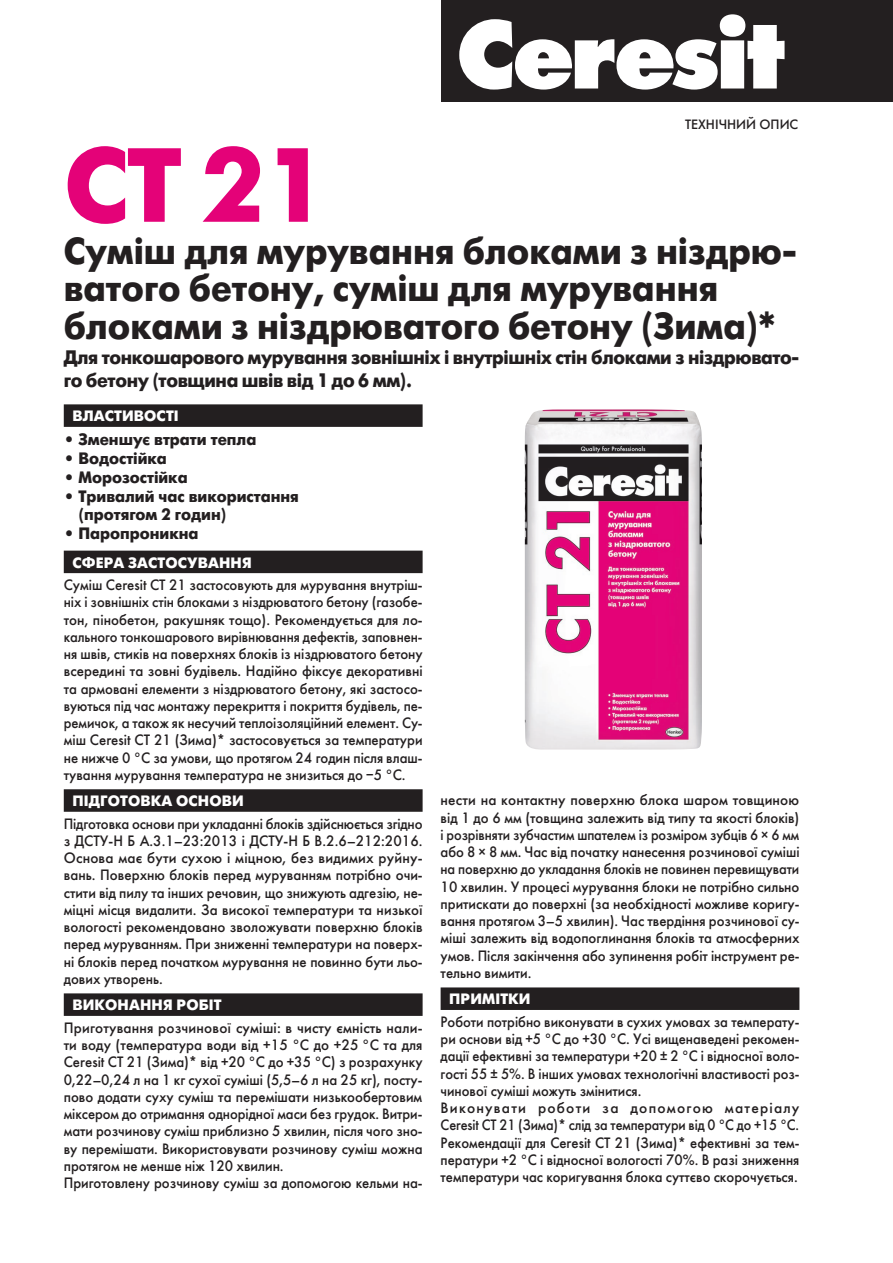
<style>
.page{position:relative;width:893px;height:1263px;background:#fff}
.page>*{position:absolute;margin:0;border:0;box-sizing:border-box;transform-origin:0 0}
.заг1{font:700 105px "Futura Futuris";color:#e40278}
.заг3{font:700 37.5px/37.5px "Futura Futuris";color:#231f20;scale:.94 1}
.заг_текст{font:700 19.5px/22.5px "Futura Futuris";letter-spacing:-.02em;color:#231f20;scale:.94 1}
.Properties{font:700 16.5px/18.8px "Futura Futuris";color:#231f20;scale:.95 1}
.txt{font:15px/17.2px "Futura Futuris";color:#231f20;text-align:justify}
.txt-2{font:15px/17.2px "Futura Futuris";color:#231f20;text-align:justify;scale:.95 1}
.txt-3{font:15px/17.2px "Futura Futuris";color:#231f20;text-align:justify;scale:.94 1}
.t1{font:700 15px "Futura Futuris";letter-spacing:.01em;color:#fff}
.t2{font:13.5px "Futura Futuris";color:#231f20}
</style>
<div class="page">
<div style="left:441px;top:0;width:452px;height:101px;background:#231f20"></div>
<svg style="left:459px;top:14px;width:325px;height:76px"></svg>
<div style="left:64px;top:404px;width:359px;height:23px;background:#231f20"></div>
<div style="left:64px;top:551px;width:359px;height:22px;background:#231f20"></div>
<div style="left:64px;top:789px;width:359px;height:23px;background:#231f20"></div>
<div style="left:64px;top:993px;width:359px;height:23px;background:#231f20"></div>
<div style="left:441px;top:987px;width:358px;height:23px;background:#231f20"></div>
<img style="left:525px;top:409px;width:177px;height:340px">
<p class="t2" style="left:685px;top:116px;width:115px">ТЕХНІЧНИЙ ОПИС</p>
<p class="заг1" style="left:64px;top:123px;width:263px">CT 21</p>
<p class="заг3" style="left:64px;top:233px;width:781px">Суміш для мурування блоками з ніздрю&shy;ватого бетону, суміш для мурування блоками з ніздрюватого бетону (Зима)*</p>
<p class="заг_текст" style="left:64px;top:346px;width:784px">Для тонкошарового мурування зовнішніх і внутрішніх стін блоками з ніздрювато&shy;го бетону (товщина швів від 1 до 6 мм).</p>
<p class="t1" style="left:72px;top:407px;width:108px">ВЛАСТИВОСТІ</p>
<p class="Properties" style="left:64px;top:430px;width:204px">• Зменшує втрати тепла</p>
<p class="Properties" style="left:64px;top:449px;width:110px">• Водостійка</p>
<p class="Properties" style="left:64px;top:468px;width:132px">• Морозостійка</p>
<p class="Properties" style="left:78px;top:487px;width:234px;text-indent:-15px">• Тривалий час використання (протягом 2 годин)</p>
<p class="Properties" style="left:64px;top:524px;width:143px">• Паропроникна</p>
<p class="t1" style="left:72px;top:553px;width:181px">СФЕРА ЗАСТОСУВАННЯ</p>
<p class="txt-2" style="left:64px;top:576px;width:379px">Суміш Ceresit СТ 21 застосовують для мурування внутріш&shy;ніх і зовнішніх стін блоками з ніздрюватого бетону (газобе&shy;тон, пінобетон, ракушняк тощо). Рекомендується для ло&shy;кального тонкошарового вирівнювання дефектів, заповнен&shy;ня швів, стиків на поверхнях блоків із ніздрюватого бетону всередині та зовні будівель. Надійно фіксує декоративні та армовані елементи з ніздрюватого бетону, які застосо&shy;вуються під час монтажу перекриття і покриття будівель, пе&shy;ремичок, а також як несучий теплоізоляційний елемент. Су&shy;міш Ceresit СТ 21 (Зима)* застосовується за температури не нижче 0 °C за умови, що протягом 24 годин після влаш&shy;тування мурування температура не знизиться до −5 °C.</p>
<p class="t1" style="left:72px;top:792px;width:173px">ПІДГОТОВКА ОСНОВИ</p>
<p class="txt-2" style="left:64px;top:815px;width:379px">Підготовка основи при укладанні блоків здійснюється згідно з ДСТУ-Н Б А.3.1–23:2013 і ДСТУ-Н Б В.2.6–212:2016.<br>Основа має бути сухою і міцною, без видимих руйну&shy;вань. Поверхню блоків перед муруванням потрібно очи&shy;стити від пилу та інших речовин, що знижують адгезію, не&shy;міцні місця видалити. За високої температури та низької вологості рекомендовано зволожувати поверхню блоків перед муруванням. При зниженні температури на поверх&shy;ні блоків перед початком мурування не повинно бути льо&shy;дових утворень.</p>
<p class="t1" style="left:72px;top:996px;width:151px">ВИКОНАННЯ РОБІТ</p>
<p class="txt" style="left:64px;top:1019px;width:360px">Приготування розчинової суміші: в чисту ємність нали&shy;ти воду (температура води від +15 °С до +25 °C та для Ceresit CT 21 (Зима)* від +20 °C до +35 °C) з розрахунку 0,22–0,24 л на 1 кг сухої суміші (5,5–6 л на 25 кг), посту&shy;пово додати суху суміш та перемішати низькообертовим міксером до отримання однорідної маси без грудок. Витри&shy;мати розчинову суміш приблизно 5 хвилин, після чого зно&shy;ву перемішати. Використовувати розчинову суміш можна протягом не менше ніж 120 хвилин.</p>
<p class="txt-2" style="left:64px;top:1174px;width:379px">Приготовлену розчинову суміш за допомогою кельми на-</p>
<p class="txt" style="left:441px;top:792px;width:360px">нести на контактну поверхню блока шаром товщиною від 1 до 6 мм (товщина залежить від типу та якості блоків) і розрівняти зубчастим шпателем із розміром зубців 6 × 6 мм або 8 × 8 мм. Час від початку нанесення розчинової суміші на поверхню до укладання блоків не повинен перевищувати 10 хвилин. У процесі мурування блоки не потрібно сильно притискати до поверхні (за необхідності можливе коригу&shy;вання протягом 3–5 хвилин). Час твердіння розчинової су&shy;міші залежить від водопоглинання блоків та атмосферних умов. Після закінчення або зупинення робіт інструмент ре&shy;тельно вимити.</p>
<p class="t1" style="left:449px;top:990px;width:83px">ПРИМІТКИ</p>
<p class="txt-3" style="left:441px;top:1013px;width:383px">Роботи потрібно виконувати в сухих умовах за температу&shy;ри основи від +5 °С до +30 °С. Усі вищенаведені рекомен&shy;дації ефективні за температури +20 ± 2 °С і відносної воло&shy;гості 55 ± 5%. В інших умовах технологічні властивості роз&shy;чинової суміші можуть змінитися.</p>
<p class="txt" style="left:441px;top:1099px;width:360px">Виконувати роботи за допомогою матеріалу Ceresit СТ 21 (Зима)* слід за температури від 0 °С до +15 °С.<br>Рекомендації для Ceresit СТ 21 (Зима)* ефективні за тем&shy;ператури +2 °С і відносної вологості 70%. В разі зниження температури час коригування блока суттєво скорочується.</p>
</div>
